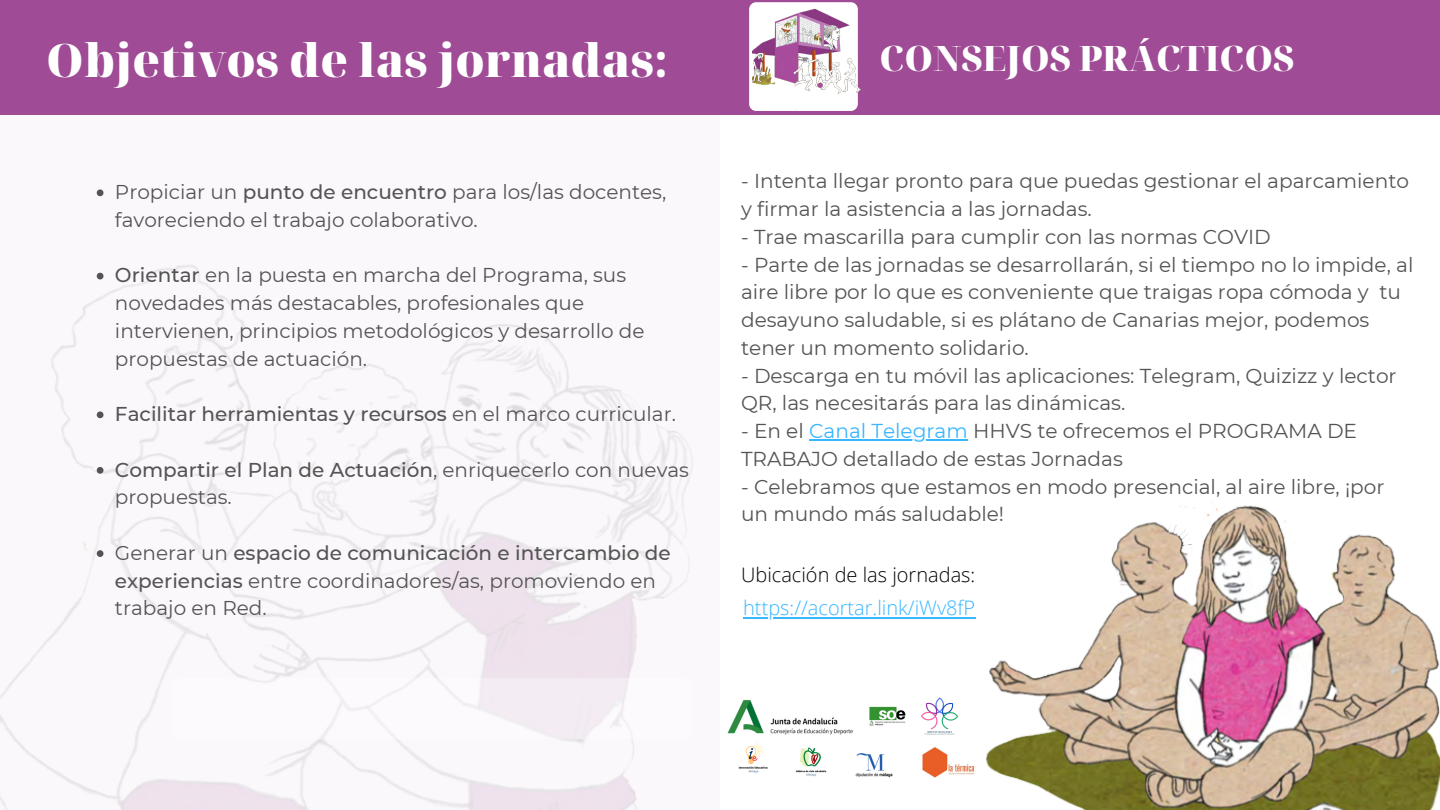
<style>
.page{position:relative;width:1440px;height:810px;background:#fff}
.page>*{position:absolute;margin:0;border:0;box-sizing:border-box;transform-origin:0 0}
.t1{font:900 46px "Noto Serif Display";color:#fff}
.t2{font:900 35px "Noto Serif Display";color:#fff}
.t3{font:20.1px/27.8px "Montserrat";color:#545454}
.t4{font:20px/27.8px "Montserrat";color:#545454}
.t5{font:500 20px "Montserrat";color:#545454}
.t6{font:300 20px "Open Sans";color:#38b6ff}
.t7{font:300 20px "Open Sans";color:#000}
.s1{font-weight:500}
.s2{font-weight:400}
.s3{color:#38b6ff}
</style>
<div class="page">
<svg style="left:0;top:0;width:720px;height:810px"></svg>
<div style="left:0;top:0;width:1440px;height:115px;background:#9f4b95"></div>
<div style="left:749px;top:2px;width:109px;height:109px;background:#fff;border-radius:7px"></div>
<img style="left:986px;top:501px;width:454px;height:309px">
<img style="left:753px;top:6px;width:107px;height:103px">
<svg style="left:97px;top:189px;width:7px;height:7px"></svg>
<svg style="left:97px;top:273px;width:7px;height:6px"></svg>
<svg style="left:97px;top:411px;width:7px;height:7px"></svg>
<svg style="left:97px;top:467px;width:7px;height:7px"></svg>
<svg style="left:97px;top:550px;width:7px;height:7px"></svg>
<hr style="left:809px;top:440px;width:159px;height:1px;background:#38b6ff">
<hr style="left:743px;top:617px;width:232px;height:1px;background:#38b6ff">
<div style="left:172px;top:678px;width:520px;height:61px;background:linear-gradient(to right,#fcfbfc,#f7f2f7);border-radius:12px"></div>
<img style="left:795px;top:747px;width:32px;height:30px">
<img style="left:738px;top:741px;width:30px;height:32px">
<img style="left:869px;top:706px;width:37px;height:20px">
<img style="left:921px;top:697px;width:37px;height:38px">
<img style="left:727px;top:699px;width:126px;height:36px">
<img style="left:855px;top:753px;width:38px;height:25px">
<img style="left:922px;top:747px;width:53px;height:31px">
<p class="t1" style="left:46px;top:28px;width:624px">Objetivos de las jornadas:</p>
<p class="t2" style="left:880px;top:34px;width:416px">CONSEJOS PRÁCTICOS</p>
<p class="t4" style="left:115px;top:178px;width:553px">Propiciar un <span class="s1">punto de encuentro</span> para los/las docentes, favoreciendo el trabajo colaborativo.</p>
<p class="t4" style="left:115px;top:261px;width:531px"><span class="s1">Orientar</span> en la puesta en marcha del Programa, sus novedades más destacables, profesionales que intervienen, principios metodológicos y desarrollo de propuestas de actuación.</p>
<p class="t5" style="left:115px;top:402px;width:562px">Facilitar herramientas y recursos <span class="s2">en el marco curricular.</span></p>
<p class="t4" style="left:115px;top:456px;width:576px"><span class="s1">Compartir el Plan de Actuación</span>, enriquecerlo con nuevas propuestas.</p>
<p class="t4" style="left:115px;top:539px;width:557px">Generar un <span class="s1">espacio de comunicación e intercambio de experiencias</span> entre coordinadores/as, promoviendo en trabajo en Red.</p>
<p class="t3" style="left:741px;top:167px;width:670px">- Intenta llegar pronto para que puedas gestionar el aparcamiento y firmar la asistencia a las jornadas.</p>
<p class="t3" style="left:741px;top:223px;width:531px">- Trae mascarilla para cumplir con las normas COVID</p>
<p class="t3" style="left:741px;top:250px;width:674px">- Parte de las jornadas se desarrollarán, si el tiempo no lo impide, al aire libre por lo que es conveniente que traigas ropa cómoda y tu desayuno saludable, si es plátano de Canarias mejor, podemos tener un momento solidario.</p>
<p class="t3" style="left:741px;top:361px;width:657px">- Descarga en tu móvil las aplicaciones: Telegram, Quizizz y lector<br>QR, las necesitarás para las dinámicas.</p>
<p class="t3" style="left:741px;top:417px;width:618px">- En el <span class="s3">Canal Telegram</span> HHVS te ofrecemos el PROGRAMA DE<br>TRABAJO detallado de estas Jornadas</p>
<p class="t3" style="left:741px;top:472px;width:645px">- Celebramos que estamos en modo presencial, al aire libre, ¡por un mundo más saludable!</p>
<p class="t7" style="left:741px;top:561px;width:236px">Ubicación de las jornadas:</p>
<p class="t6" style="left:743px;top:594px;width:234px">https://acortar.link/iWv8fP</p>
</div>
